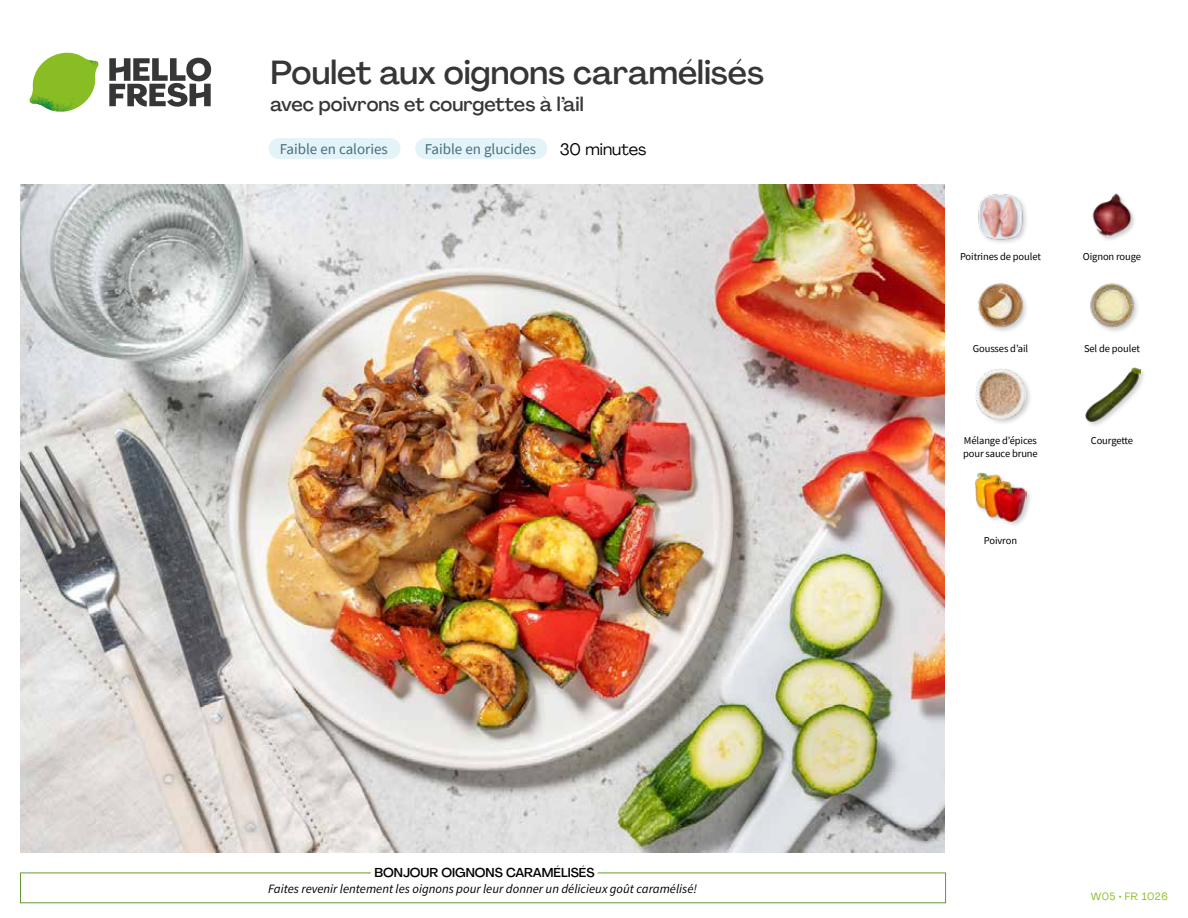
<style>
.page{position:relative;width:1188px;height:918px;background:#fff}
.page>*{position:absolute;margin:0;border:0;box-sizing:border-box;transform-origin:0 0}
.t1{font:500 33px "Agrandir";color:#373636}
.t2{font:500 19.5px "Agrandir";color:#373636}
.t3{font:16.5px "Agrandir";color:#000}
.t4{font:15px "Source Sans Pro";color:#43707c}
.t5{font:italic 12.75px "Source Sans Pro";color:#000}
.t6{font:500 12.75px "Agrandir";color:#000}
.t7{font:10.5px/13.5px "Source Sans Pro";letter-spacing:-.01em;color:#000}
.t8{font:10.5px "Agrandir";letter-spacing:.05em;color:#89bd24}
</style>
<div class="page">
<svg style="left:109px;top:57px;width:102px;height:50px"></svg>
<svg style="left:34px;top:53px;width:62px;height:40px"></svg>
<img style="left:67px;top:53px;width:32px;height:26px">
<img style="left:33px;top:75px;width:59px;height:11px">
<img style="left:29px;top:79px;width:61px;height:33px">
<img style="left:65px;top:86px;width:27px;height:25px">
<img style="left:21px;top:184px;width:924px;height:668px">
<div style="left:415px;top:138px;width:132px;height:21px;background:#e4f3f7;border-radius:10px"></div>
<div style="left:269px;top:138px;width:132px;height:21px;background:#e4f3f7;border-radius:10px"></div>
<div style="left:974px;top:472px;width:59px;height:56px;background:#000;opacity:.2"></div>
<img style="left:974px;top:472px;width:53px;height:50px">
<div style="left:1084px;top:366px;width:63px;height:63px;background:#000;opacity:.2"></div>
<img style="left:1084px;top:366px;width:57px;height:57px">
<div style="left:974px;top:368px;width:59px;height:58px;background:#000;opacity:.2"></div>
<img style="left:975px;top:369px;width:51px;height:50px">
<img style="left:1090px;top:283px;width:48px;height:48px">
<img style="left:978px;top:283px;width:49px;height:48px">
<img style="left:1092px;top:193px;width:42px;height:47px">
<img style="left:978px;top:194px;width:48px;height:49px">
<h1 class="t1" style="left:271px;top:52px;width:495px">Poulet aux oignons caramélisés</h1>
<h2 class="t2" style="left:271px;top:92px;width:315px">avec poivrons et courgettes à l’ail</h2>
<h3 class="t4" style="left:280px;top:139px;width:110px">Faible en calories</h3>
<h3 class="t3" style="left:560px;top:139px;width:88px">30 minutes</h3>
<h3 class="t4" style="left:425px;top:139px;width:113px">Faible en glucides</h3>
<p class="t6" style="left:374px;top:864px;width:221px">BONJOUR OIGNONS CARAMÉLISÉS</p>
<p class="t5" style="left:268px;top:881px;width:431px">Faites revenir lentement les oignons pour leur donner un délicieux goût caramélisé!</p>
<p class="t7" style="left:960px;top:249px;width:82px">Poitrines de poulet</p>
<p class="t7" style="left:1083px;top:249px;width:60px">Oignon rouge</p>
<p class="t7" style="left:973px;top:342px;width:57px">Gousses d’ail</p>
<p class="t7" style="left:1084px;top:342px;width:57px">Sel de poulet</p>
<p class="t7" style="left:963px;top:434px;width:76px">Mélange d’épices pour sauce brune</p>
<p class="t7" style="left:1091px;top:434px;width:44px">Courgette</p>
<p class="t7" style="left:984px;top:534px;width:35px">Poivron</p>
<p class="t8" style="left:1091px;top:890px;width:79px">W05 • FR 1026</p>
</div>
